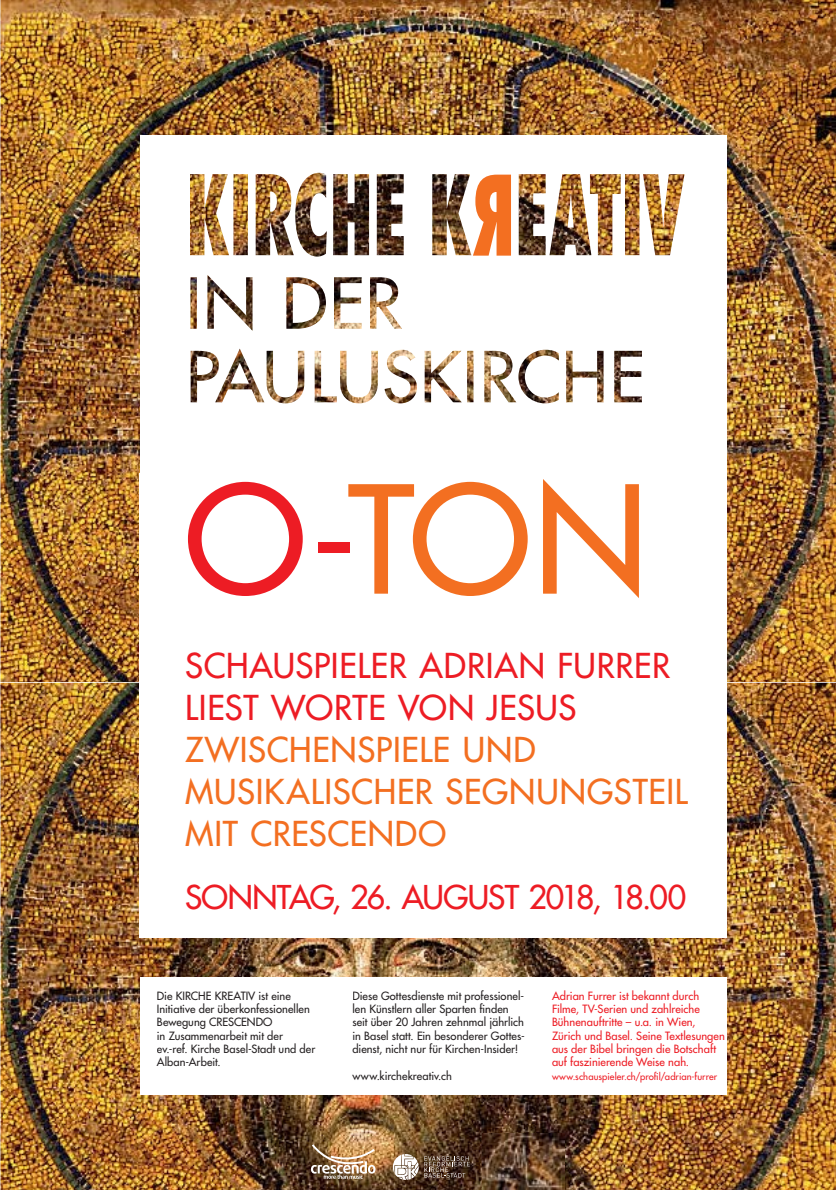
<style>
.page{position:relative;width:836px;height:1190px;background:#fff}
.page>*{position:absolute;margin:0;border:0;box-sizing:border-box;transform-origin:0 0}
.t1{font:500 145.2px "Futura Std";color:#f36f21}
.t2{font:500 33.4px/42.2px "Futura Std";letter-spacing:.02em;color:#f36f21}
.t3{font:500 33.4px/42.2px "Futura Std";letter-spacing:.02em;color:#ed1c24}
.t4{font:500 32px "Futura Std";letter-spacing:-.03em;color:#ed1c24}
.t5{font:500 11.2px/13.4px "Futura Std";letter-spacing:.005em;color:#231f20}
.t6{font:500 11.2px/13.4px "Futura Std";color:#ed1c24}
.t7{font:500 9.4px "Futura Std";letter-spacing:.01em;color:#ed1c24}
.s1{color:#ed1c24}
</style>
<div class="page">
<img style="left:0;top:0;width:835px;height:683px">
<img style="left:0;top:683px;width:835px;height:507px">
<div style="left:140px;top:977px;width:586px;height:117px;background:#fff"></div>
<div style="left:140px;top:136px;width:586px;height:800px;background:#fff"></div>
<img style="left:190px;top:173px;width:281px;height:84px">
<img style="left:518px;top:174px;width:166px;height:81px">
<img style="left:190px;top:275px;width:212px;height:56px">
<img style="left:191px;top:349px;width:451px;height:54px">
<div style="left:140px;top:474px;width:586px;height:464px;background:#fff"></div>
<img style="left:311px;top:1144px;width:64px;height:35px">
<svg style="left:424px;top:1156px;width:46px;height:22px"></svg>
<svg style="left:393px;top:1154px;width:25px;height:26px"></svg>
<img style="left:482px;top:1134px;width:82px;height:56px">
<h1 class="t1" style="left:185px;top:472px;width:464px"><span class="s1">O-</span>TON</h1>
<h2 class="t3" style="left:185px;top:647px;width:486px">SCHAUSPIELER ADRIAN FURRER<br>LIEST WORTE VON JESUS</h2>
<h2 class="t2" style="left:185px;top:731px;width:504px">ZWISCHENSPIELE UND<br>MUSIKALISCHER SEGNUNGSTEIL<br>MIT CRESCENDO</h2>
<h3 class="t4" style="left:185px;top:882px;width:502px">SONNTAG, 26. AUGUST 2018, 18.00</h3>
<p class="t5" style="left:157px;top:989px;width:160px">Die KIRCHE KREATIV ist eine<br>Initiative der überkonfessionellen<br>Bewegung CRESCENDO<br>in Zusammenarbeit mit der ev.-ref. Kirche Basel-Stadt und der<br>Alban-Arbeit.</p>
<p class="t5" style="left:352px;top:989px;width:174px">Diese Gottesdienste mit professionel&shy;len Künstlern aller Sparten finden seit über 20 Jahren zehnmal jährlich in Basel statt. Ein besonderer Gottes&shy;dienst, nicht nur für Kirchen-Insider!</p>
<p class="t5" style="left:352px;top:1069px;width:101px">www.kirchekreativ.ch</p>
<p class="t6" style="left:552px;top:989px;width:174px">Adrian Furrer ist bekannt durch Filme, TV-Serien und zahlreiche Bühnenauftritte – u.a. in Wien, Zürich und Basel. Seine Textlesungen aus der Bibel bringen die Botschaft auf faszinierende Weise nah.</p>
<p class="t7" style="left:552px;top:1072px;width:166px">www.schauspieler.ch/profil/adrian-furrer</p>
</div>
